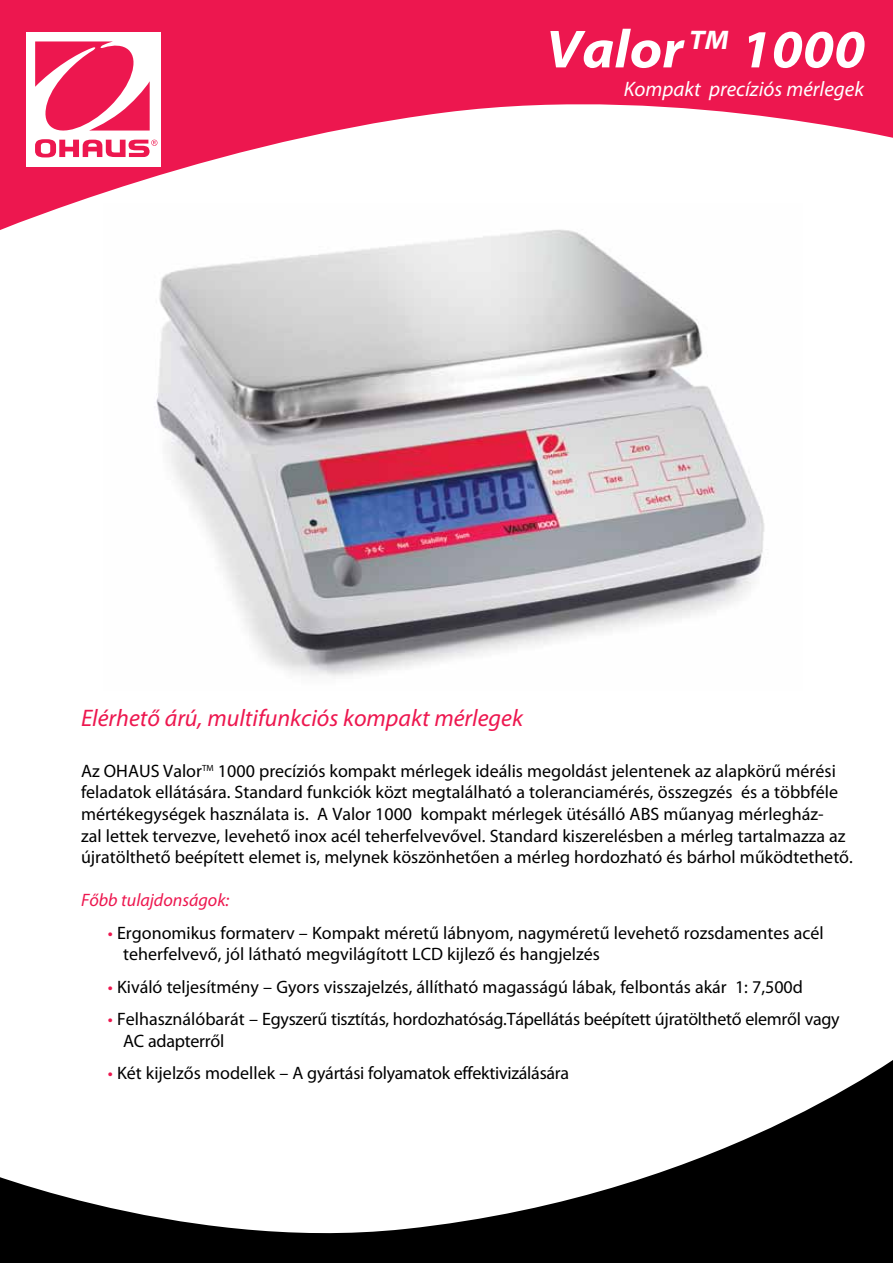
<style>
.page{position:relative;width:893px;height:1263px;background:#fff}
.page>*{position:absolute;margin:0;border:0;box-sizing:border-box;transform-origin:0 0}
.t1{font:italic 700 semi-expanded 54px "Myriad Pro";color:#fff}
.t2{font:italic 24px "Myriad Pro";color:#ed174f}
.t3{font:italic 21px "Myriad Pro";color:#fff}
.t4{font:18px/21.6px "Myriad Pro";color:#000}
.t5{font:italic 18px "Myriad Pro";color:#ed174f}
.s1{color:#ed174f}
</style>
<div class="page">
<img style="left:156px;top:247px;width:609px;height:430px">
<svg style="left:0;top:0;width:893px;height:247px;fill:#ed174f"></svg>
<div style="left:26px;top:32px;width:135px;height:134px;background:#fff"></div>
<svg style="left:35px;top:41px;width:122px;height:116px"></svg>
<svg style="left:0;top:1060px;width:893px;height:203px"></svg>
<h1 class="t1" style="left:546px;top:19px;width:321px">Valor <sup>TM</sup> 1000</h1>
<p class="t3" style="left:624px;top:76px;width:242px">Kompakt precíziós mérlegek</p>
<h2 class="t2" style="left:81px;top:703px;width:443px">Elérhető árú, multifunkciós kompakt mérlegek</h2>
<p class="t4" style="left:81px;top:760px;width:773px">Az OHAUS Valor<sup>TM</sup> 1000 precíziós kompakt mérlegek ideális megoldást jelentenek az alapkörű mérési feladatok ellátására. Standard funkciók közt megtalálható a toleranciamérés, összegzés és a többféle mértékegységek használata is. A Valor 1000 kompakt mérlegek ütésálló ABS műanyag mérlegház-<br>zal lettek tervezve, levehető inox acél teherfelvevővel. Standard kiszerelésben a mérleg tartalmazza az újratölthető beépített elemet is, melynek köszönhetően a mérleg hordozható és bárhol működtethető.</p>
<p class="t5" style="left:81px;top:889px;width:150px">Főbb tulajdonságok:</p>
<p class="t4" style="left:123px;top:922px;width:702px;text-indent:-15px"><span class="s1">•</span> Ergonomikus formaterv – Kompakt méretű lábnyom, nagyméretű levehető rozsdamentes acél teherfelvevő, jól látható megvilágított LCD kijlező és hangjelzés</p>
<p class="t4" style="left:108px;top:976px;width:697px"><span class="s1">•</span> Kiváló teljesítmény – Gyors visszajelzés, állítható magasságú lábak, felbontás akár 1: 7,500d</p>
<p class="t4" style="left:123px;top:1008px;width:718px;text-indent:-15px"><span class="s1">•</span> Felhasználóbarát – Egyszerű tisztítás, hordozhatóság.Tápellátás beépített újratölthető elemről vagy<br>AC adapterről</p>
<p class="t4" style="left:108px;top:1062px;width:463px"><span class="s1">•</span> Két kijelzős modellek – A gyártási folyamatok effektivizálására</p>
</div>
